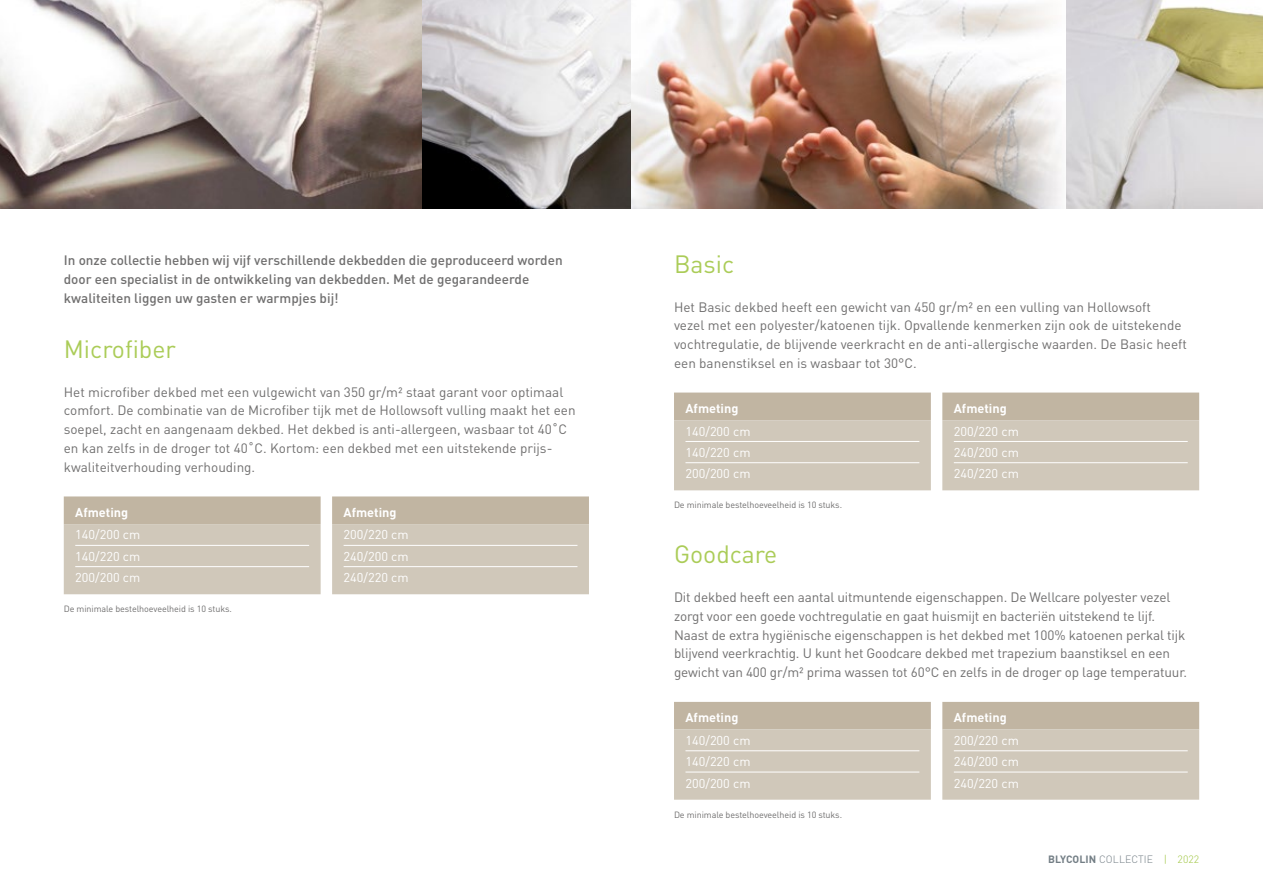
<style>
.page{position:relative;width:1263px;height:893px;background:#fff}
.page>*{position:absolute;margin:0;border:0;box-sizing:border-box;transform-origin:0 0}
.t1{font:24.75px "DINOT";color:#abcc58}
.t2{font:13.5px/18.8px "DINOT";color:#706f6f}
.t3{font:500 13.5px/18.8px "DINOT";color:#706f6f}
.t4{font:12.75px "DINOT";color:#fff}
.t5{font:700 12.75px "DINOT";color:#fff}
.t6{font:300 10.5px "DINOT";letter-spacing:.01em;color:#737e85}
.t7{font:9px "DINOT";letter-spacing:-.01em;color:#706f6f}
.s1{font-weight:700}
.s2{color:#9dc53c}
</style>
<div class="page">
<svg style="left:64px;top:496px;width:525px;height:98px;background:#cdc4b5"></svg>
<hr style="left:75px;top:545px;width:234px;height:1px;background:#fff">
<hr style="left:344px;top:545px;width:233px;height:1px;background:#fff">
<hr style="left:75px;top:566px;width:234px;height:1px;background:#fff">
<hr style="left:344px;top:566px;width:233px;height:1px;background:#fff">
<svg style="left:674px;top:393px;width:525px;height:97px;background:#cdc4b5"></svg>
<hr style="left:685px;top:441px;width:234px;height:1px;background:#fff">
<hr style="left:954px;top:441px;width:234px;height:1px;background:#fff">
<hr style="left:685px;top:462px;width:234px;height:1px;background:#fff">
<hr style="left:954px;top:462px;width:234px;height:1px;background:#fff">
<svg style="left:674px;top:702px;width:525px;height:98px;background:#cdc4b5"></svg>
<hr style="left:685px;top:750px;width:234px;height:1px;background:#fff">
<hr style="left:954px;top:750px;width:234px;height:1px;background:#fff">
<hr style="left:685px;top:772px;width:234px;height:1px;background:#fff">
<hr style="left:954px;top:772px;width:234px;height:1px;background:#fff">
<img style="left:0;top:0;width:1263px;height:208px">
<p class="t3" style="left:64px;top:251px;width:500px">In onze collectie hebben wij vijf verschillende dekbedden die geproduceerd worden door een specialist in de ontwikkeling van dekbedden. Met de gegarandeerde kwaliteiten liggen uw gasten er warmpjes bij!</p>
<h1 class="t1" style="left:64px;top:332px;width:114px">Microfiber</h1>
<p class="t2" style="left:64px;top:382px;width:513px">Het microfiber dekbed met een vulgewicht van 350 gr/m² staat garant voor optimaal comfort. De combinatie van de Microfiber tijk met de Hollowsoft vulling maakt het een soepel, zacht en aangenaam dekbed. Het dekbed is anti-allergeen, wasbaar tot 40˚C en kan zelfs in de droger tot 40˚C. Kortom: een dekbed met een uitstekende prijs&shy;kwaliteitverhouding verhouding.</p>
<p class="t5" style="left:75px;top:504px;width:55px">Afmeting</p>
<p class="t5" style="left:344px;top:504px;width:55px">Afmeting</p>
<p class="t4" style="left:75px;top:526px;width:67px">140/200 cm</p>
<p class="t4" style="left:344px;top:526px;width:67px">200/220 cm</p>
<p class="t4" style="left:75px;top:548px;width:67px">140/220 cm</p>
<p class="t4" style="left:344px;top:548px;width:67px">240/200 cm</p>
<p class="t4" style="left:75px;top:569px;width:67px">200/200 cm</p>
<p class="t4" style="left:344px;top:569px;width:67px">240/220 cm</p>
<p class="t7" style="left:64px;top:603px;width:170px">De minimale bestelhoeveelheid is 10 stuks.</p>
<h1 class="t1" style="left:674px;top:247px;width:62px">Basic</h1>
<p class="t2" style="left:674px;top:297px;width:514px">Het Basic dekbed heeft een gewicht van 450 gr/m² en een vulling van Hollowsoft<br>vezel met een polyester/katoenen tijk. Opvallende kenmerken zijn ook de uitstekende vochtregulatie, de blijvende veerkracht en de anti-allergische waarden. De Basic heeft een banenstiksel en is wasbaar tot 30°C.</p>
<p class="t5" style="left:685px;top:400px;width:55px">Afmeting</p>
<p class="t5" style="left:954px;top:400px;width:55px">Afmeting</p>
<p class="t4" style="left:685px;top:422px;width:67px">140/200 cm</p>
<p class="t4" style="left:954px;top:422px;width:67px">200/220 cm</p>
<p class="t4" style="left:685px;top:444px;width:67px">140/220 cm</p>
<p class="t4" style="left:954px;top:444px;width:67px">240/200 cm</p>
<p class="t4" style="left:685px;top:465px;width:67px">200/200 cm</p>
<p class="t4" style="left:954px;top:465px;width:67px">240/220 cm</p>
<p class="t7" style="left:674px;top:499px;width:170px">De minimale bestelhoeveelheid is 10 stuks.</p>
<h1 class="t1" style="left:674px;top:537px;width:105px">Goodcare</h1>
<p class="t2" style="left:674px;top:587px;width:514px">Dit dekbed heeft een aantal uitmuntende eigenschappen. De Wellcare polyester vezel zorgt voor een goede vochtregulatie en gaat huismijt en bacteriën uitstekend te lijf.<br>Naast de extra hygiënische eigenschappen is het dekbed met 100% katoenen perkal tijk blijvend veerkrachtig. U kunt het Goodcare dekbed met trapezium baanstiksel en een gewicht van 400 gr/m² prima wassen tot 60°C en zelfs in de droger op lage temperatuur.</p>
<p class="t5" style="left:685px;top:709px;width:55px">Afmeting</p>
<p class="t5" style="left:954px;top:709px;width:55px">Afmeting</p>
<p class="t4" style="left:685px;top:732px;width:67px">140/200 cm</p>
<p class="t4" style="left:954px;top:732px;width:67px">200/220 cm</p>
<p class="t4" style="left:685px;top:753px;width:67px">140/220 cm</p>
<p class="t4" style="left:954px;top:753px;width:67px">240/200 cm</p>
<p class="t4" style="left:685px;top:774px;width:67px">200/200 cm</p>
<p class="t4" style="left:954px;top:774px;width:67px">240/220 cm</p>
<p class="t7" style="left:674px;top:808px;width:170px">De minimale bestelhoeveelheid is 10 stuks.</p>
<p class="t6" style="left:1048px;top:852px;width:153px"><span class="s1">BLYCOLIN</span> COLLECTIE <span class="s2">| 2022</span></p>
</div>
